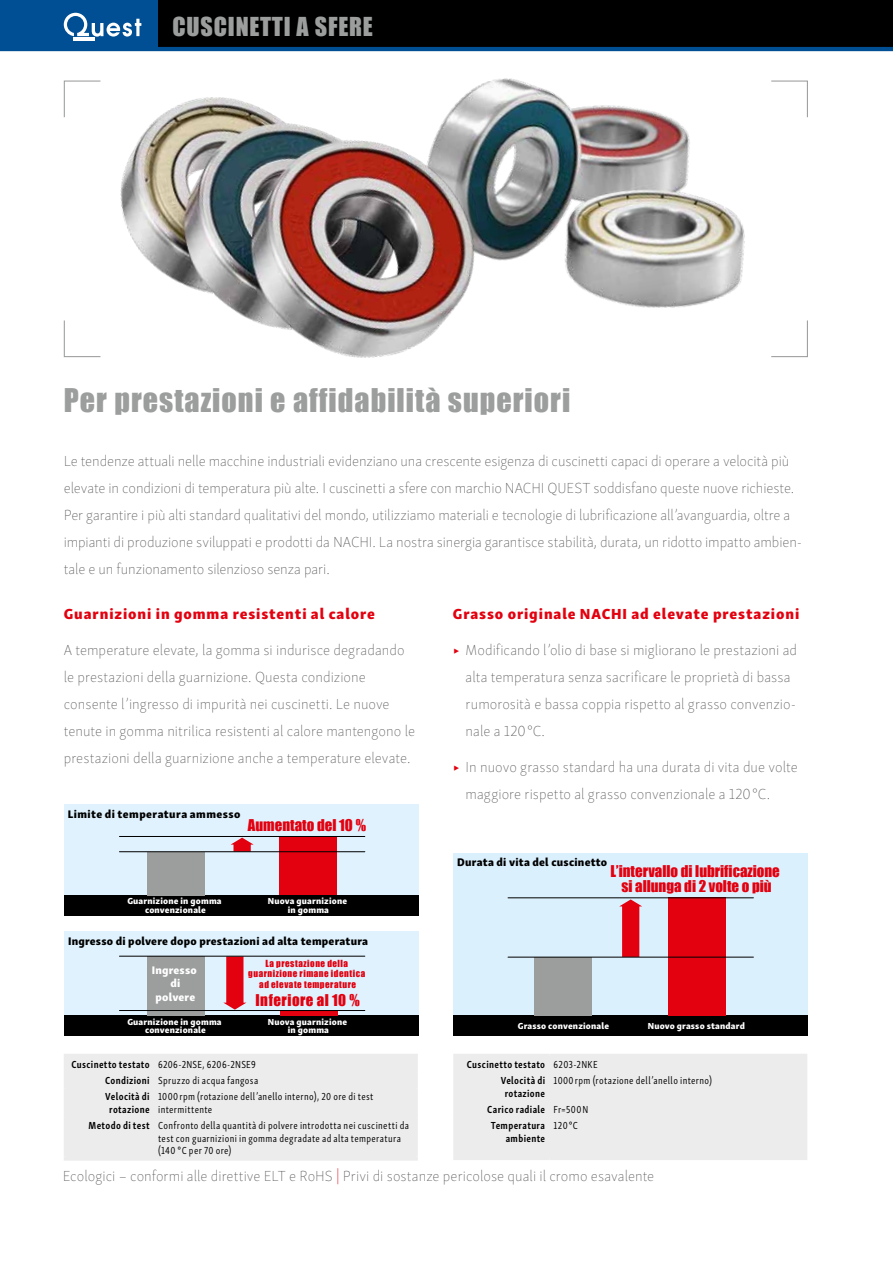
<style>
.page{position:relative;width:893px;height:1263px;background:#fff}
.page>*{position:absolute;margin:0;border:0;box-sizing:border-box;transform-origin:0 0}
.t1{font:30px "Impact";letter-spacing:.035em;color:#9c9d9d}
.t2{font:24px "Impact";letter-spacing:.035em;color:#9c9d9d}
.t3{font:100 15px/27px "Skolar Sans PE";color:#565656}
.t4{font:15px "Skolar Sans PE Eb";letter-spacing:.06em;color:#e3000f}
.t5{font:14.85px/15px "Impact";color:#e3000f;text-align:center}
.t6{font:14.85px "Impact";letter-spacing:.03em;color:#e3000f}
.t7{font:11.25px "Skolar Sans PE Eb";letter-spacing:.02em;color:#000}
.t8{font:11.25px "Skolar Sans PE Eb";letter-spacing:.04em;color:#000}
.t9{font:11.25px/13.5px "Skolar Sans PE Eb";letter-spacing:.02em;color:#fff;text-align:center}
.t10{font:10.5px/12.6px "Skolar Sans PE Cp";letter-spacing:.035em;color:#000}
.t11{font:700 10.5px/16.2px "Skolar Sans PE Cp";letter-spacing:.035em;color:#000}
.t12{font:9px/8.2px "Skolar Sans PE Eb";letter-spacing:.02em;color:#fff;text-align:center}
.t13{font:9px/10.5px "Impact";letter-spacing:.06em;color:#e3000f;text-align:center}
.s1{color:#e3000f}
.s2{font-weight:700}
.s3{font-weight:400}
</style>
<div class="page">
<div style="left:0;top:0;width:893px;height:51px;background:#000"></div>
<div style="left:0;top:0;width:158px;height:47px;background:#004f95"></div>
<img style="left:536px;top:28px;width:235px;height:280px">
<img style="left:67px;top:16px;width:469px;height:342px">
<svg style="left:63px;top:319px;width:39px;height:39px"></svg>
<svg style="left:63px;top:80px;width:39px;height:38px"></svg>
<svg style="left:771px;top:320px;width:37px;height:38px"></svg>
<svg style="left:770px;top:80px;width:38px;height:38px"></svg>
<div style="left:65px;top:804px;width:354px;height:111px;background:#dff2fd"></div>
<div style="left:65px;top:895px;width:354px;height:20px;background:#000"></div>
<div style="left:147px;top:852px;width:57px;height:43px;background:#9c9d9d"></div>
<div style="left:280px;top:837px;width:57px;height:58px;background:#e3000f"></div>
<svg style="left:231px;top:838px;width:23px;height:13px"></svg>
<hr style="left:119px;top:851px;width:246px;height:1px;background:#000">
<hr style="left:119px;top:836px;width:246px;height:1px;background:#000">
<div style="left:65px;top:931px;width:354px;height:105px;background:#dff2fd"></div>
<div style="left:65px;top:1016px;width:354px;height:20px;background:#000"></div>
<div style="left:147px;top:956px;width:57px;height:60px;background:#9c9d9d"></div>
<div style="left:280px;top:1010px;width:58px;height:6px;background:#e3000f"></div>
<svg style="left:223px;top:957px;width:23px;height:53px"></svg>
<hr style="left:119px;top:956px;width:246px;height:1px;background:#000">
<hr style="left:119px;top:1010px;width:246px;height:1px;background:#000">
<div style="left:454px;top:854px;width:354px;height:182px;background:#dbf0fd"></div>
<div style="left:454px;top:1016px;width:354px;height:20px;background:#000"></div>
<div style="left:668px;top:898px;width:58px;height:118px;background:#e3000f"></div>
<div style="left:535px;top:957px;width:57px;height:59px;background:#9c9d9d"></div>
<svg style="left:619px;top:899px;width:23px;height:58px"></svg>
<hr style="left:508px;top:957px;width:245px;height:1px;background:#000">
<hr style="left:508px;top:897px;width:245px;height:1px;background:#000">
<hr style="left:74px;top:37px;width:21px;height:4px;background:#fff">
<svg style="left:64px;top:13px;width:77px;height:24px"></svg>
<div style="left:68px;top:1058px;width:346px;height:98px;background:#ececed"></div>
<hr style="left:64px;top:1054px;width:90px;height:4px;background:#ececed">
<hr style="left:64px;top:1058px;width:4px;height:14px;background:#ececed">
<hr style="left:154px;top:1054px;width:264px;height:4px;background:#ececed">
<hr style="left:414px;top:1058px;width:4px;height:14px;background:#ececed">
<hr style="left:64px;top:1072px;width:4px;height:16px;background:#ececed">
<hr style="left:414px;top:1072px;width:4px;height:16px;background:#ececed">
<hr style="left:64px;top:1088px;width:4px;height:29px;background:#ececed">
<hr style="left:414px;top:1088px;width:4px;height:29px;background:#ececed">
<hr style="left:64px;top:1117px;width:4px;height:39px;background:#ececed">
<hr style="left:414px;top:1117px;width:4px;height:39px;background:#ececed">
<div style="left:64px;top:1156px;width:90px;height:5px;background:#ececed"></div>
<div style="left:154px;top:1156px;width:264px;height:5px;background:#ececed"></div>
<div style="left:458px;top:1058px;width:345px;height:98px;background:#ececed"></div>
<hr style="left:453px;top:1054px;width:96px;height:4px;background:#ececed">
<div style="left:453px;top:1058px;width:5px;height:14px;background:#ececed"></div>
<hr style="left:549px;top:1054px;width:258px;height:4px;background:#ececed">
<hr style="left:803px;top:1058px;width:4px;height:14px;background:#ececed">
<div style="left:453px;top:1072px;width:5px;height:29px;background:#ececed"></div>
<hr style="left:803px;top:1072px;width:4px;height:29px;background:#ececed">
<div style="left:453px;top:1101px;width:5px;height:16px;background:#ececed"></div>
<hr style="left:803px;top:1101px;width:4px;height:16px;background:#ececed">
<div style="left:453px;top:1117px;width:5px;height:39px;background:#ececed"></div>
<hr style="left:803px;top:1117px;width:4px;height:39px;background:#ececed">
<hr style="left:453px;top:1156px;width:96px;height:4px;background:#ececed">
<hr style="left:549px;top:1156px;width:258px;height:4px;background:#ececed">
<h2 class="t2" style="left:172px;top:8px;width:202px">CUSCINETTI A SFERE</h2>
<h1 class="t1" style="left:64px;top:377px;width:508px">Per prestazioni e affidabilità superiori</h1>
<p class="t3" style="left:64px;top:446px;width:740px">Le tendenze attuali nelle macchine industriali evidenziano una crescente esigenza di cuscinetti capaci di operare a velocità più elevate in condizioni di temperatura più alte. I cuscinetti a sfere con marchio NACHI QUEST soddisfano queste nuove richieste.<br>Per garantire i più alti standard qualitativi del mondo, utilizziamo materiali e tecnologie di lubrificazione all’avanguardia, oltre a impianti di produzione sviluppati e prodotti da NACHI. La nostra sinergia garantisce stabilità, durata, un ridotto impatto ambien&shy;tale e un funzionamento silenzioso senza pari.</p>
<p class="t4" style="left:64px;top:601px;width:313px">Guarnizioni in gomma resistenti al calore</p>
<p class="t3" style="left:64px;top:635px;width:353px">A temperature elevate, la gomma si indurisce degradando le prestazioni della guarnizione. Questa condizione consente l’ingresso di impurità nei cuscinetti. Le nuove tenute in gomma nitrilica resistenti al calore mantengono le prestazioni della guarnizione anche a temperature elevate.</p>
<p class="t4" style="left:453px;top:601px;width:348px">Grasso originale NACHI ad elevate prestazioni</p>
<p class="t3" style="left:466px;top:635px;width:333px;text-indent:-13px"><span class="s1">▶</span> Modificando l’olio di base si migliorano le prestazioni ad alta temperatura senza sacrificare le proprietà di bassa rumorosità e bassa coppia rispetto al grasso convenzio&shy;nale a 120 °C.</p>
<p class="t3" style="left:466px;top:752px;width:334px;text-indent:-13px"><span class="s1">▶</span> In nuovo grasso standard ha una durata di vita due volte maggiore rispetto al grasso convenzionale a 120 °C.</p>
<p class="t8" style="left:68px;top:804px;width:174px">Limite di temperatura ammesso</p>
<p class="t5" style="left:248px;top:817px;width:120px">Aumentato del 10 %</p>
<p class="t12" style="left:127px;top:896px;width:96px">Guarnizione in gomma convenzionale</p>
<p class="t12" style="left:268px;top:896px;width:81px">Nuova guarnizione in gomma</p>
<p class="t7" style="left:68px;top:931px;width:301px">Ingresso di polvere dopo prestazioni ad alta temperatura</p>
<p class="t9" style="left:152px;top:962px;width:47px">Ingresso di polvere</p>
<p class="t13" style="left:248px;top:957px;width:118px">La prestazione della guarnizione rimane identica ad elevate temperature</p>
<p class="t6" style="left:256px;top:988px;width:106px">Inferiore al 10 %</p>
<p class="t12" style="left:127px;top:1016px;width:96px">Guarnizione in gomma convenzionale</p>
<p class="t12" style="left:268px;top:1016px;width:81px">Nuova guarnizione in gomma</p>
<p class="t7" style="left:457px;top:852px;width:152px">Durata di vita del cuscinetto</p>
<p class="t5" style="left:611px;top:863px;width:171px">L’intervallo di lubrificazione si allunga di 2 volte o più</p>
<p class="t12" style="left:518px;top:1021px;width:93px">Grasso convenzionale</p>
<p class="t12" style="left:648px;top:1021px;width:99px">Nuovo grasso standard</p>
<p class="t10" style="left:105px;top:1055px;width:155px;line-height:16.2px;text-indent:-34px"><span class="s2">Cuscinetto testato</span> 6206-2NSE, 6206-2NSE9<br><span class="s2">Condizioni</span> Spruzzo di acqua fangosa<br><span class="s2">Velocità di</span></p>
<p class="t11" style="left:109px;top:1100px;width:42px">rotazione</p>
<p class="t11" style="left:501px;top:1055px;width:98px;text-indent:-34px">Cuscinetto testato <span class="s3">6203-2NKE<br></span>Velocità di</p>
<p class="t11" style="left:505px;top:1084px;width:42px">rotazione</p>
<p class="t10" style="left:554px;top:1073px;width:160px">1000 rpm (rotazione dell’anello interno)</p>
<p class="t11" style="left:491px;top:1100px;width:99px;text-indent:-4px">Carico radiale <span class="s3">Fr=500 N<br></span>Temperatura</p>
<p class="t11" style="left:506px;top:1129px;width:41px">ambiente</p>
<p class="t10" style="left:158px;top:1090px;width:217px">1000 rpm (rotazione dell’anello interno), 20 ore di test intermittente</p>
<p class="t10" style="left:158px;top:1118px;width:252px;text-indent:-70px"><span class="s2">Metodo di test</span> Confronto della quantità di polvere introdotta nei cuscinetti da test con guarnizioni in gomma degradate ad alta temperatura (140 °C per 70 ore)</p>
<p class="t10" style="left:554px;top:1118px;width:26px">120 °C</p>
<p class="t3" style="left:63px;top:1162px;width:593px">Ecologici – conformi alle direttive ELT e RoHS <span class="s1">|</span> Privi di sostanze pericolose quali il cromo esavalente</p>
</div>
